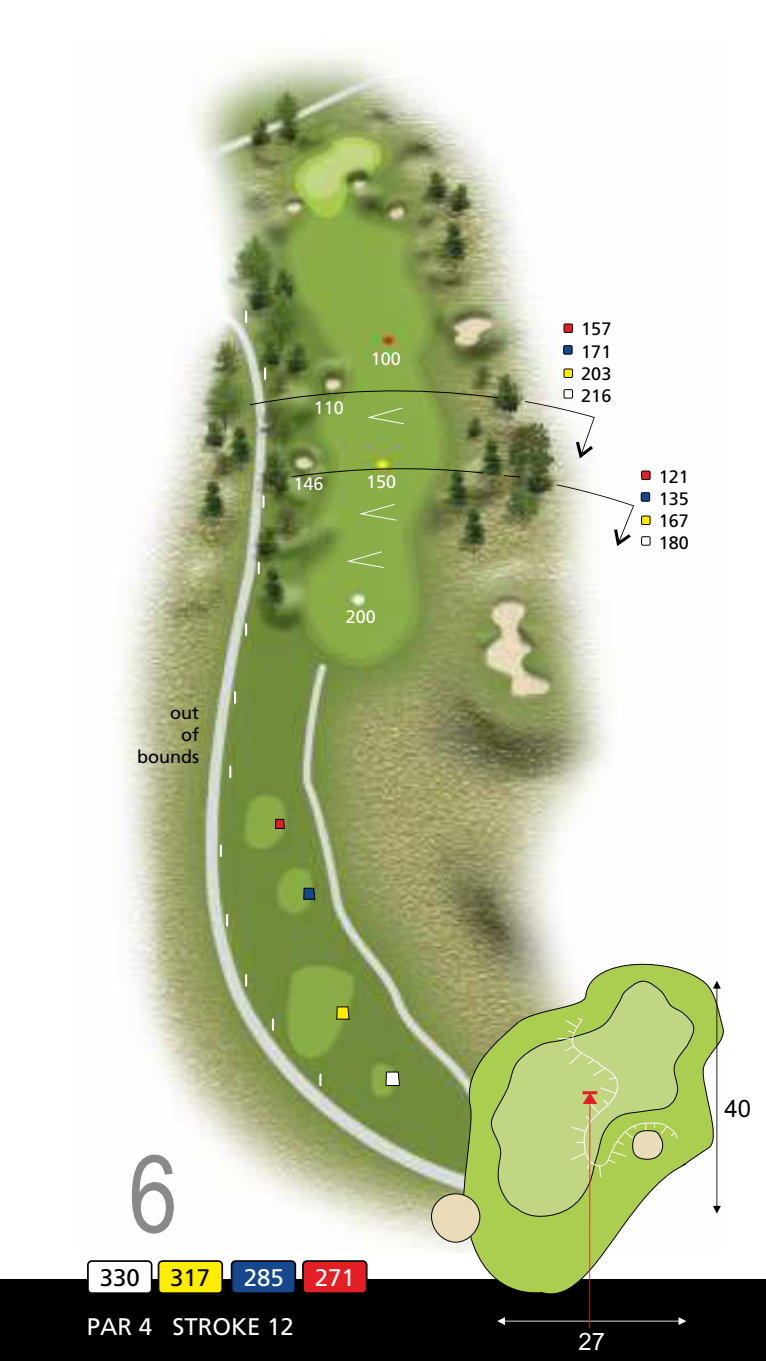
<style>
.page{position:relative;width:766px;height:1361px;background:#fff}
.page>*{position:absolute;margin:0;border:0;box-sizing:border-box;transform-origin:0 0}
.t1{font:108px "Arial Narrow";color:#898989}
.t2{font:24px "Frutiger SCIN Rmv 1 Roman";color:#fefefe}
.t3{font:24px "Frutiger SCIN Rmv 1 Roman";color:#000}
.t4{font:24px "Arial";color:#000}
.t5{font:24px "Arial";color:#fefefe}
.t6{font:18px/22.2px "Frutiger SCIN Rmv 1 Roman";color:#000;text-align:justify}
.t7{font:18px "Frutiger SCIN Rmv 1 Roman";color:#fefefe}
</style>
<div class="page">
<img style="left:119px;top:52px;width:532px;height:1201px">
<div style="left:0;top:1279px;width:765px;height:82px;background:#000"></div>
<div style="left:87px;top:1260px;width:65px;height:34px;background:#fefefe;border:2px solid #000;border-radius:4px"></div>
<div style="left:158px;top:1260px;width:65px;height:34px;background:#ffed00;border:2px solid #000;border-radius:4px"></div>
<div style="left:231px;top:1260px;width:65px;height:34px;background:#16488b;border:2px solid #000;border-radius:4px"></div>
<div style="left:302px;top:1260px;width:65px;height:34px;background:#e31e24;border:2px solid #000;border-radius:4px"></div>
<svg style="left:385px;top:1071px;width:15px;height:15px"></svg>
<svg style="left:336px;top:1006px;width:14px;height:14px"></svg>
<svg style="left:303px;top:887px;width:12px;height:13px"></svg>
<div style="left:275px;top:819px;width:10px;height:10px;background:#e31e24;border:1px solid #000"></div>
<div style="left:640px;top:492px;width:10px;height:10px;background:#16488b;border:1px solid #000"></div>
<div style="left:641px;top:515px;width:9px;height:10px;background:#ffed00;border:1px solid #000"></div>
<div style="left:641px;top:471px;width:9px;height:9px;background:#e31e24;border:1px solid #000"></div>
<div style="left:641px;top:536px;width:9px;height:9px;background:#fefefe;border:1px solid #000"></div>
<svg style="left:525px;top:401px;width:69px;height:57px"></svg>
<svg style="left:249px;top:386px;width:250px;height:39px;background:#81984d"></svg>
<svg style="left:357px;top:503px;width:40px;height:18px"></svg>
<svg style="left:345px;top:551px;width:39px;height:17px"></svg>
<svg style="left:556px;top:484px;width:78px;height:62px"></svg>
<svg style="left:502px;top:474px;width:19px;height:4px"></svg>
<svg style="left:290px;top:466px;width:194px;height:12px;background:#7b9344"></svg>
<div style="left:563px;top:345px;width:9px;height:9px;background:#16488b;border:1px solid #000"></div>
<div style="left:563px;top:368px;width:9px;height:10px;background:#ffed00;border:1px solid #000"></div>
<div style="left:563px;top:323px;width:9px;height:10px;background:#e31e24;border:1px solid #000"></div>
<div style="left:563px;top:389px;width:9px;height:9px;background:#fefefe;border:1px solid #000"></div>
<svg style="left:319px;top:1073px;width:2px;height:13px"></svg>
<svg style="left:272px;top:1018px;width:2px;height:13px"></svg>
<svg style="left:245px;top:974px;width:2px;height:12px"></svg>
<svg style="left:226px;top:914px;width:2px;height:12px"></svg>
<svg style="left:220px;top:844px;width:2px;height:13px"></svg>
<svg style="left:229px;top:765px;width:2px;height:13px"></svg>
<svg style="left:234px;top:691px;width:2px;height:13px"></svg>
<svg style="left:245px;top:623px;width:2px;height:13px"></svg>
<svg style="left:257px;top:561px;width:3px;height:13px"></svg>
<svg style="left:262px;top:495px;width:2px;height:13px"></svg>
<svg style="left:264px;top:367px;width:2px;height:13px"></svg>
<svg style="left:245px;top:310px;width:2px;height:13px"></svg>
<svg style="left:455px;top:956px;width:269px;height:323px"></svg>
<div style="left:431px;top:1193px;width:49px;height:49px;background:#eadcb8;border:1px solid #000;border-radius:50%"></div>
<svg style="left:489px;top:980px;width:205px;height:239px;background:#b3c774"></svg>
<svg style="left:497px;top:1017px;width:189px;height:311px"></svg>
<svg style="left:712px;top:980px;width:8px;height:233px"></svg>
<p class="t7" style="left:314px;top:397px;width:32px">110</p>
<p class="t7" style="left:293px;top:473px;width:32px">146</p>
<p class="t7" style="left:370px;top:348px;width:32px">100</p>
<p class="t7" style="left:366px;top:471px;width:32px">150</p>
<p class="t6" style="left:137px;top:702px;width:63px;text-align:right">out<br>of bounds</p>
<p class="t7" style="left:345px;top:606px;width:32px">200</p>
<h1 class="t1" style="left:129px;top:1153px;width:51px">6</h1>
<h2 class="t3" style="left:100px;top:1263px;width:42px">330</h2>
<h2 class="t3" style="left:170px;top:1263px;width:42px">317</h2>
<h2 class="t2" style="left:244px;top:1263px;width:42px">285</h2>
<h2 class="t2" style="left:315px;top:1263px;width:42px">271</h2>
<h2 class="t2" style="left:87px;top:1313px;width:208px">PAR 4 STROKE 12</h2>
<p class="t6" style="left:581px;top:319px;width:32px">157<br>171<br>203<br>216</p>
<p class="t6" style="left:658px;top:466px;width:32px">121<br>135<br>167<br>180</p>
<h2 class="t5" style="left:578px;top:1332px;width:28px">27</h2>
<h2 class="t4" style="left:724px;top:1099px;width:28px">40</h2>
</div>
